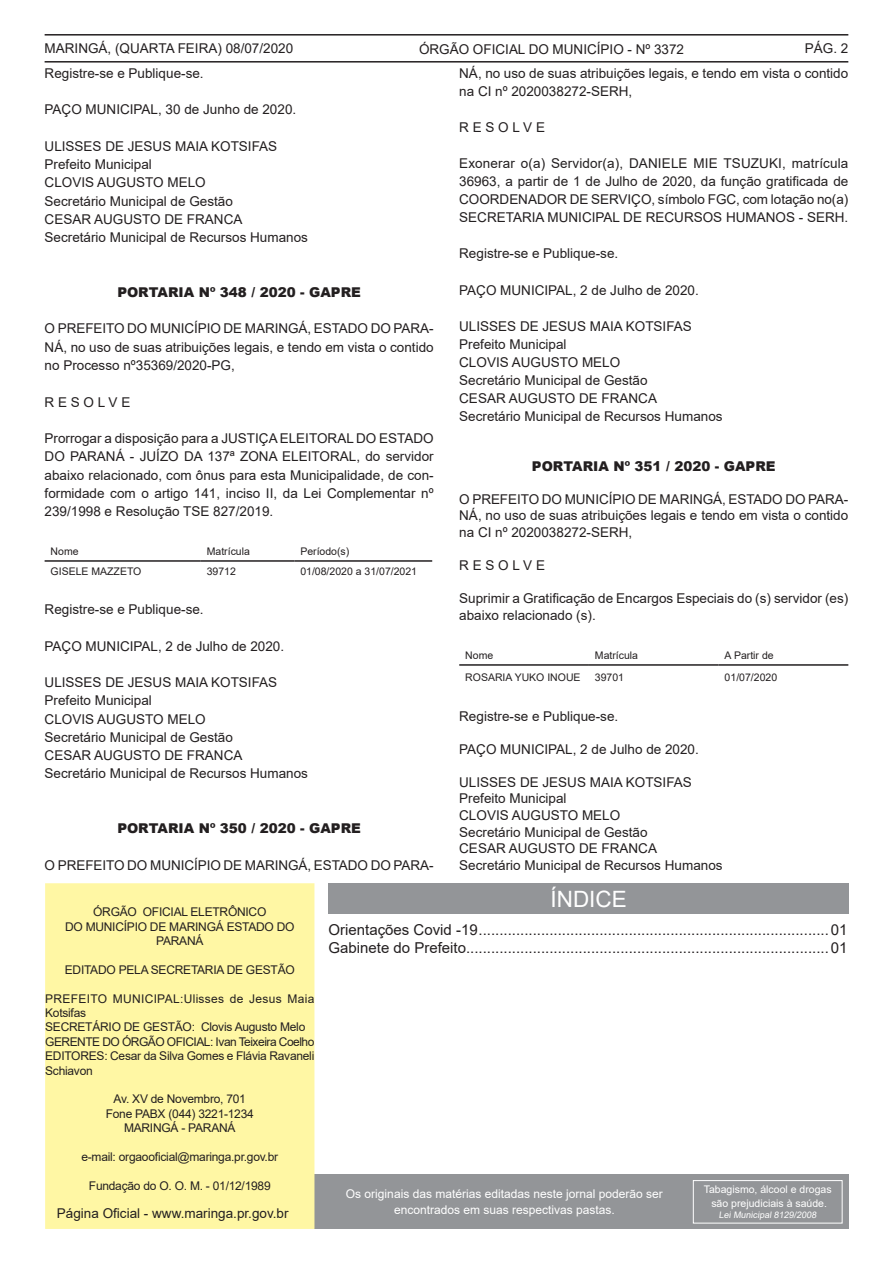
<style>
.page{position:relative;width:893px;height:1263px;background:#fff}
.page>*{position:absolute;margin:0;border:0;box-sizing:border-box;transform-origin:0 0}
.t1{font:22.5px "Arial";color:#fff}
.t2{font:15px "Arial";color:#231f20}
.t3{font:13.5px/18.3px "Arial";color:#231f20;text-align:justify}
.t4{font:900 13.5px "Arial";color:#231f20}
.t5{font:12px/14.4px "Arial";letter-spacing:-.02em;color:#231f20;text-align:center}
.t6{font:12px "Arial";color:#fff}
.t7{font:12px/14.4px "Arial";letter-spacing:.025em;color:#231f20}
.t8{font:12px "Arial";letter-spacing:-.04em;color:#231f20}
.t9{font:10.5px "Arial";color:#231f20}
.t10{font:10.5px "Arial";color:#fff}
.t11{font:9px "Arial";color:#fff}
</style>
<div class="page">
<hr style="left:45px;top:34px;width:803px;height:2px;background:#231f20">
<hr style="left:45px;top:61px;width:803px;height:2px;background:#231f20">
<div style="left:314px;top:1175px;width:535px;height:54px;background:#939598"></div>
<div style="left:45px;top:883px;width:269px;height:346px;background:#fff7a4;border:2px solid #fff7a4"></div>
<div style="left:328px;top:883px;width:521px;height:31px;background:#939598"></div>
<div style="left:693px;top:1180px;width:149px;height:43px;border:1px solid #fff"></div>
<hr style="left:45px;top:560px;width:156px;height:2px;background:#231f20">
<hr style="left:201px;top:560px;width:93px;height:2px;background:#231f20">
<hr style="left:294px;top:560px;width:138px;height:2px;background:#231f20">
<hr style="left:459px;top:664px;width:130px;height:2px;background:#231f20">
<hr style="left:589px;top:664px;width:130px;height:2px;background:#231f20">
<hr style="left:719px;top:664px;width:129px;height:2px;background:#231f20">
<p class="t3" style="left:45px;top:39px;width:250px">MARINGÁ, (QUARTA FEIRA) 08/07/2020</p>
<p class="t3" style="left:419px;top:40px;width:267px">ÓRGÃO OFICIAL DO MUNICÍPIO - Nº 3372</p>
<p class="t3" style="left:805px;top:39px;width:45px">PÁG. 2</p>
<p class="t3" style="left:45px;top:64px;width:161px">Registre-se e Publique-se.</p>
<p class="t3" style="left:45px;top:100px;width:253px">PAÇO MUNICIPAL, 30 de Junho de 2020.</p>
<p class="t3" style="left:45px;top:137px;width:234px">ULISSES DE JESUS MAIA KOTSIFAS</p>
<p class="t3" style="left:45px;top:155px;width:109px">Prefeito Municipal</p>
<p class="t3" style="left:45px;top:173px;width:163px">CLOVIS AUGUSTO MELO</p>
<p class="t3" style="left:45px;top:192px;width:190px">Secretário Municipal de Gestão</p>
<p class="t3" style="left:45px;top:210px;width:199px">CESAR AUGUSTO DE FRANCA</p>
<p class="t3" style="left:45px;top:228px;width:265px">Secretário Municipal de Recursos Humanos</p>
<p class="t4" style="left:117px;top:282px;width:245px">PORTARIA Nº 348 / 2020 - GAPRE</p>
<p class="t3" style="left:45px;top:319px;width:391px">O PREFEITO DO MUNICÍPIO DE MARINGÁ, ESTADO DO PARA-NÁ, no uso de suas atribuições legais, e tendo em vista o contido no Processo nº35369/2020-PG,</p>
<p class="t3" style="left:45px;top:392px;width:87px">R E S O L V E</p>
<p class="t3" style="left:45px;top:429px;width:391px">Prorrogar a disposição para a JUSTIÇA ELEITORAL DO ESTADO DO PARANÁ - JUÍZO DA 137ª ZONA ELEITORAL, do servidor abaixo relacionado, com ônus para esta Municipalidade, de con&shy;formidade com o artigo 141, inciso II, da Lei Complementar nº 239/1998 e Resolução TSE 827/2019.</p>
<p class="t9" style="left:51px;top:544px;width:30px">Nome</p>
<p class="t9" style="left:207px;top:544px;width:45px">Matrícula</p>
<p class="t9" style="left:300px;top:544px;width:51px">Período(s)</p>
<p class="t9" style="left:51px;top:564px;width:92px">GISELE MAZZETO</p>
<p class="t9" style="left:207px;top:564px;width:31px">39712</p>
<p class="t9" style="left:300px;top:564px;width:118px">01/08/2020 a 31/07/2021</p>
<p class="t3" style="left:45px;top:600px;width:161px">Registre-se e Publique-se.</p>
<p class="t3" style="left:45px;top:636px;width:241px">PAÇO MUNICIPAL, 2 de Julho de 2020.</p>
<p class="t3" style="left:45px;top:673px;width:234px">ULISSES DE JESUS MAIA KOTSIFAS</p>
<p class="t3" style="left:45px;top:691px;width:109px">Prefeito Municipal</p>
<p class="t3" style="left:45px;top:710px;width:163px">CLOVIS AUGUSTO MELO</p>
<p class="t3" style="left:45px;top:728px;width:190px">Secretário Municipal de Gestão</p>
<p class="t3" style="left:45px;top:746px;width:199px">CESAR AUGUSTO DE FRANCA</p>
<p class="t3" style="left:45px;top:764px;width:265px">Secretário Municipal de Recursos Humanos</p>
<p class="t4" style="left:117px;top:818px;width:245px">PORTARIA Nº 350 / 2020 - GAPRE</p>
<p class="t3" style="left:45px;top:856px;width:391px">O PREFEITO DO MUNICÍPIO DE MARINGÁ, ESTADO DO PARA-</p>
<p class="t3" style="left:459px;top:64px;width:391px">NÁ, no uso de suas atribuições legais, e tendo em vista o contido na CI nº 2020038272-SERH,</p>
<p class="t3" style="left:459px;top:118px;width:87px">R E S O L V E</p>
<p class="t3" style="left:459px;top:154px;width:391px">Exonerar o(a) Servidor(a), DANIELE MIE TSUZUKI, matrícula 36963, a partir de 1 de Julho de 2020, da função gratificada de COORDENADOR DE SERVIÇO, símbolo FGC, com lotação no(a)<br>SECRETARIA MUNICIPAL DE RECURSOS HUMANOS - SERH.</p>
<p class="t3" style="left:459px;top:244px;width:161px">Registre-se e Publique-se.</p>
<p class="t3" style="left:459px;top:281px;width:241px">PAÇO MUNICIPAL, 2 de Julho de 2020.</p>
<p class="t3" style="left:459px;top:317px;width:234px">ULISSES DE JESUS MAIA KOTSIFAS</p>
<p class="t3" style="left:459px;top:335px;width:109px">Prefeito Municipal</p>
<p class="t3" style="left:459px;top:353px;width:163px">CLOVIS AUGUSTO MELO</p>
<p class="t3" style="left:459px;top:371px;width:190px">Secretário Municipal de Gestão</p>
<p class="t3" style="left:459px;top:389px;width:199px">CESAR AUGUSTO DE FRANCA</p>
<p class="t3" style="left:459px;top:407px;width:265px">Secretário Municipal de Recursos Humanos</p>
<p class="t4" style="left:532px;top:456px;width:245px">PORTARIA Nº 351 / 2020 - GAPRE</p>
<p class="t3" style="left:459px;top:491px;width:391px;line-height:16.5px">O PREFEITO DO MUNICÍPIO DE MARINGÁ, ESTADO DO PARA-NÁ, no uso de suas atribuições legais e tendo em vista o contido na CI nº 2020038272-SERH,</p>
<p class="t3" style="left:459px;top:556px;width:87px">R E S O L V E</p>
<p class="t3" style="left:459px;top:590px;width:391px;line-height:16.5px">Suprimir a Gratificação de Encargos Especiais do (s) servidor (es) abaixo relacionado (s).</p>
<p class="t9" style="left:465px;top:648px;width:30px">Nome</p>
<p class="t9" style="left:595px;top:648px;width:45px">Matrícula</p>
<p class="t9" style="left:725px;top:648px;width:51px">A Partir de</p>
<p class="t9" style="left:465px;top:670px;width:117px">ROSARIA YUKO INOUE</p>
<p class="t9" style="left:595px;top:670px;width:31px">39701</p>
<p class="t9" style="left:725px;top:670px;width:54px">01/07/2020</p>
<p class="t3" style="left:459px;top:707px;width:161px">Registre-se e Publique-se.</p>
<p class="t3" style="left:459px;top:740px;width:241px">PAÇO MUNICIPAL, 2 de Julho de 2020.</p>
<p class="t3" style="left:459px;top:773px;width:234px">ULISSES DE JESUS MAIA KOTSIFAS</p>
<p class="t3" style="left:459px;top:789px;width:109px">Prefeito Municipal</p>
<p class="t3" style="left:459px;top:806px;width:163px">CLOVIS AUGUSTO MELO</p>
<p class="t3" style="left:459px;top:822px;width:190px">Secretário Municipal de Gestão</p>
<p class="t3" style="left:459px;top:839px;width:199px">CESAR AUGUSTO DE FRANCA</p>
<p class="t3" style="left:459px;top:856px;width:265px">Secretário Municipal de Recursos Humanos</p>
<p class="t1" style="left:551px;top:884px;width:78px">ÍNDICE</p>
<p class="t2" style="left:328px;top:919px;width:520px">Orientações Covid -19....................................................................................01</p>
<p class="t2" style="left:328px;top:937px;width:520px">Gabinete do Prefeito.......................................................................................01</p>
<p class="t5" style="left:93px;top:905px;width:175px">ÓRGÃO OFICIAL ELETRÔNICO</p>
<p class="t5" style="left:65px;top:919px;width:231px">DO MUNICÍPIO DE MARINGÁ ESTADO DO<br>PARANÁ</p>
<p class="t5" style="left:65px;top:962px;width:231px">EDITADO PELA SECRETARIA DE GESTÃO</p>
<p class="t7" style="left:45px;top:991px;width:271px">PREFEITO MUNICIPAL:Ulisses de Jesus Maia<br>Kotsifas</p>
<p class="t5" style="left:45px;top:1020px;width:262px">SECRETÁRIO DE GESTÃO: Clovis Augusto Melo</p>
<p class="t8" style="left:45px;top:1033px;width:271px">GERENTE DO ÓRGÃO OFICIAL: Ivan Teixeira Coelho</p>
<p class="t5" style="left:45px;top:1049px;width:271px;text-align:left">EDITORES: Cesar da Silva Gomes e Flávia Ravaneli<br>Schiavon</p>
<p class="t5" style="left:114px;top:1092px;width:134px">Av. XV de Novembro, 701</p>
<p class="t5" style="left:106px;top:1106px;width:150px">Fone PABX (044) 3221-1234</p>
<p class="t5" style="left:124px;top:1121px;width:113px">MARINGÁ - PARANÁ</p>
<p class="t5" style="left:81px;top:1149px;width:198px">e-mail: orgaooficial@maringa.pr.gov.br</p>
<p class="t5" style="left:89px;top:1178px;width:183px">Fundação do O. O. M. - 01/12/1989</p>
<p class="t10" style="left:704px;top:1182px;width:129px">Tabagismo, álcool e drogas</p>
<p class="t10" style="left:711px;top:1196px;width:117px">são prejudiciais à saúde.</p>
<p class="t11" style="left:719px;top:1209px;width:101px">Lei Municipal 8129/2008</p>
<p class="t6" style="left:346px;top:1185px;width:318px">Os originais das matérias editadas neste jornal poderão ser</p>
<p class="t3" style="left:57px;top:1204px;width:233px">Página Oficial - www.maringa.pr.gov.br</p>
<p class="t6" style="left:394px;top:1202px;width:222px">encontrados em suas respectivas pastas.</p>
</div>
